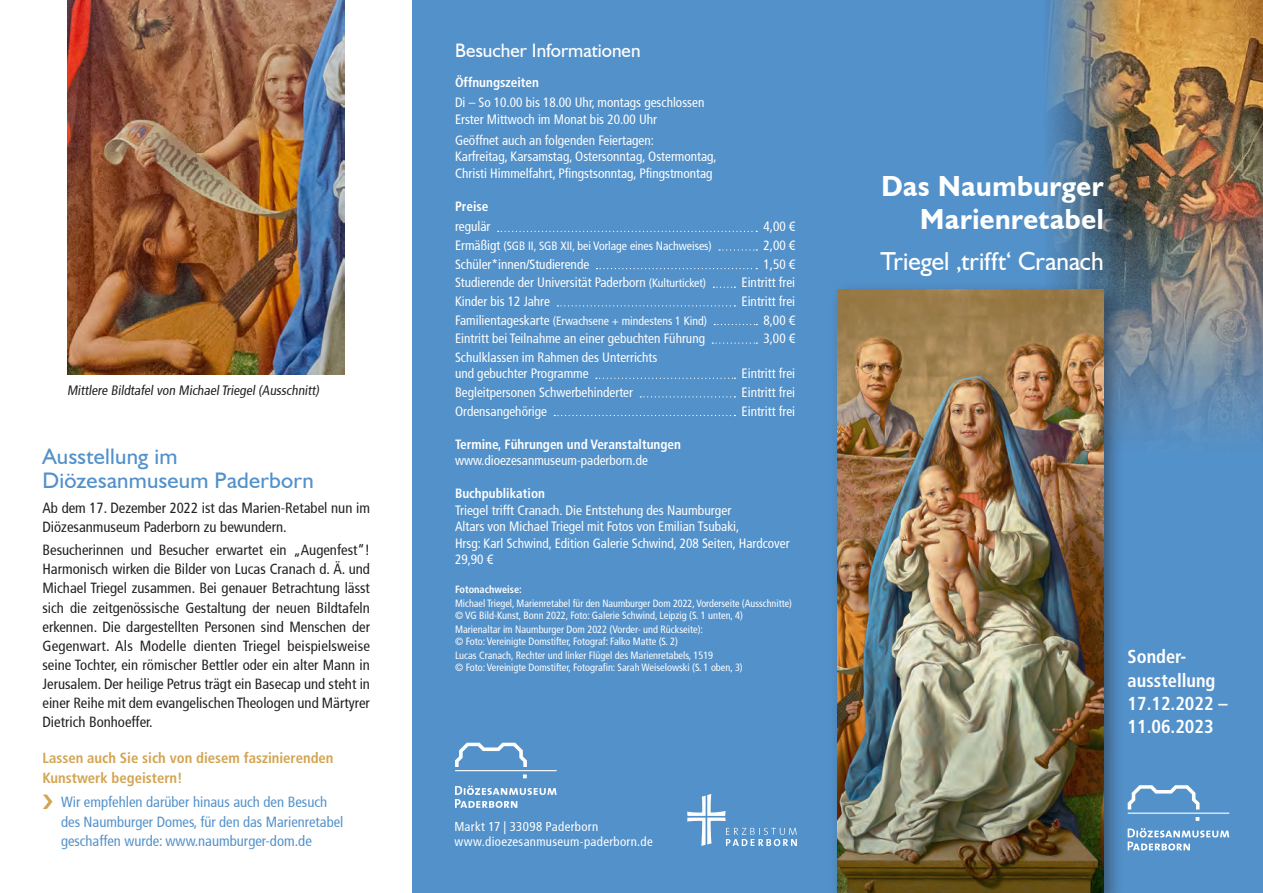
<style>
.page{position:relative;width:1263px;height:893px;background:#fff}
.page>*{position:absolute;margin:0;border:0;box-sizing:border-box;transform-origin:0 0}
.t1{font:700 29.1px/32.8px "Humanist 521 BT";letter-spacing:.02em;color:#fff;text-align:right;scale:.95 1}
.t2{font:25.95px "Humanist 521 BT";color:#fff}
.t3{font:22.5px/24px "Humanist 521 BT";letter-spacing:.01em;color:#5391ca}
.t4{font:19.5px "Humanist 521 BT";color:#fff}
.t5{font:700 condensed 18.75px/23.2px "Frutiger";color:#fff}
.t6{font:condensed 14.7px/19px "Frutiger";color:#231f20}
.t7{font:condensed 14.7px/19.5px "Frutiger";color:#5391ca}
.t8{font:700 condensed 14.7px/19.5px "Frutiger";color:#d3a551}
.t9{font:condensed 13.5px/16.5px "Frutiger";color:#fff}
.t10{font:700 condensed 13.5px "Frutiger";color:#fff}
.t11{font:condensed 13.5px "Frutiger";color:#231f20}
.t12{font:condensed 12.9px/15px "Frutiger";letter-spacing:.025em;color:#fff}
.t13{font:condensed 12px "Frutiger";color:#fff}
.t14{font:condensed 10.5px/12px "Frutiger";color:#fff}
.t15{font:condensed 10.5px/12px "Frutiger";color:#fff;scale:.96 1}
.t16{font:700 condensed 10.5px "Frutiger";color:#fff}
.s1{font-size:13.5px}
.s2{font-size:12px}
</style>
<div class="page">
<div style="left:412px;top:0;width:851px;height:893px;background:#5391ca"></div>
<svg style="left:1128px;top:785px;width:101px;height:36px"></svg>
<svg style="left:1128px;top:828px;width:101px;height:22px"></svg>
<img style="left:68px;top:0;width:277px;height:375px">
<svg style="left:498px;top:231px;width:259px;height:1px"></svg>
<svg style="left:719px;top:249px;width:38px;height:2px"></svg>
<svg style="left:596px;top:268px;width:161px;height:1px"></svg>
<svg style="left:713px;top:287px;width:22px;height:1px"></svg>
<svg style="left:557px;top:305px;width:178px;height:1px"></svg>
<svg style="left:714px;top:324px;width:43px;height:1px"></svg>
<svg style="left:712px;top:343px;width:45px;height:1px"></svg>
<svg style="left:596px;top:378px;width:139px;height:1px"></svg>
<svg style="left:640px;top:396px;width:95px;height:1px"></svg>
<svg style="left:554px;top:415px;width:181px;height:1px"></svg>
<svg style="left:455px;top:743px;width:102px;height:35px"></svg>
<svg style="left:455px;top:785px;width:102px;height:23px"></svg>
<img style="left:1047px;top:0;width:216px;height:441px">
<div style="left:829px;top:281px;width:296px;height:612px;background:#231f20;opacity:.5"></div>
<img style="left:838px;top:290px;width:266px;height:603px">
<svg style="left:687px;top:794px;width:110px;height:52px"></svg>
<p class="t11" style="left:67px;top:383px;width:256px">Mittlere Bildtafel von MichaelTriegel (Ausschnitt)</p>
<h3 class="t3" style="left:43px;top:443px;width:273px">Ausstellung im<br>Diözesanmuseum Paderborn</h3>
<p class="t6" style="left:43px;top:498px;width:329px">Ab dem 17. Dezember 2022 ist das Marien-Retabel nun im<br>Diözesanmuseum Paderborn zu bewundern.</p>
<p class="t6" style="left:43px;top:541px;width:329px;text-align:justify">Besucherinnen und Besucher erwartet ein „Augenfest“!<br>Harmonisch wirken die Bilder von Lucas Cranach d. Ä. und Michael Triegel zusammen. Bei genauer Betrachtung lässt sich die zeitgenössische Gestaltung der neuen Bildtafeln erkennen. Die dargestellten Personen sind Menschen der Gegenwart. Als Modelle dienten Triegel beispielsweise seine Tochter, ein römischer Bettler oder ein alter Mann in Jerusalem. Der heilige Petrus trägt ein Basecap und steht in einer Reihe mit dem evangelischen Theologen und Märtyrer Dietrich Bonhoeffer.</p>
<p class="t8" style="left:43px;top:748px;width:292px">Lassen auch Sie sich von diesem faszinierenden<br>Kunstwerk begeistern!</p>
<p class="t7" style="left:61px;top:792px;width:284px">Wir empfehlen darüber hinaus auch den Besuch des Naumburger Domes, für den das Marienretabel geschaffen wurde: www.naumburger-dom.de</p>
<h3 class="t4" style="left:455px;top:39px;width:187px">Besucher Informationen</h3>
<p class="t10" style="left:455px;top:74px;width:86px">Öffnungszeiten</p>
<p class="t9" style="left:455px;top:95px;width:251px">Di – So 10.00 bis 18.00 Uhr, montags geschlossen<br>Erster Mittwoch im Monat bis 20.00 Uhr</p>
<p class="t9" style="left:455px;top:132px;width:263px">Geöffnet auch an folgenden Feiertagen:<br>Karfreitag, Karsamstag, Ostersonntag, Ostermontag,<br>Christi Himmelfahrt, Pfingstsonntag, Pfingstmontag</p>
<p class="t10" style="left:455px;top:198px;width:35px">Preise</p>
<p class="t9" style="left:455px;top:219px;width:37px">regulär</p>
<p class="t9" style="left:763px;top:219px;width:33px">4,00 €</p>
<p class="t13" style="left:455px;top:239px;width:258px"><span class="s1">Ermäßigt</span> (SGB II, SGB XII, bei Vorlage eines Nachweises)</p>
<p class="t9" style="left:763px;top:237px;width:33px">2,00 €</p>
<p class="t9" style="left:455px;top:256px;width:136px">Schüler*innen/Studierende</p>
<p class="t9" style="left:763px;top:256px;width:33px">1,50 €</p>
<p class="t9" style="left:455px;top:274px;width:253px">Studierende der Universität Paderborn <span class="s2">(Kulturticket)</span></p>
<p class="t9" style="left:742px;top:274px;width:55px">Eintritt frei</p>
<p class="t9" style="left:455px;top:293px;width:97px">Kinder bis 12 Jahre</p>
<p class="t9" style="left:742px;top:293px;width:55px">Eintritt frei</p>
<p class="t13" style="left:455px;top:313px;width:254px"><span class="s1">Familientageskarte</span> (Erwachsene + mindestens 1 Kind)</p>
<p class="t9" style="left:763px;top:312px;width:33px">8,00 €</p>
<p class="t9" style="left:455px;top:330px;width:252px">Eintritt bei Teilnahme an einer gebuchten Führung</p>
<p class="t9" style="left:763px;top:330px;width:33px">3,00 €</p>
<p class="t9" style="left:455px;top:349px;width:204px">Schulklassen im Rahmen des Unterrichts und gebuchter Programme</p>
<p class="t9" style="left:742px;top:365px;width:55px">Eintritt frei</p>
<p class="t9" style="left:455px;top:384px;width:180px">Begleitpersonen Schwerbehinderter</p>
<p class="t9" style="left:742px;top:384px;width:55px">Eintritt frei</p>
<p class="t9" style="left:455px;top:403px;width:94px">Ordensangehörige</p>
<p class="t9" style="left:742px;top:403px;width:55px">Eintritt frei</p>
<p class="t10" style="left:455px;top:436px;width:228px">Termine, Führungen und Veranstaltungen</p>
<p class="t9" style="left:455px;top:452px;width:194px">www.dioezesanmuseum-paderborn.de</p>
<p class="t10" style="left:455px;top:485px;width:91px">Buchpublikation</p>
<p class="t9" style="left:455px;top:502px;width:336px">Triegel trifft Cranach. Die Entstehung des Naumburger<br>Altars von Michael Triegel mit Fotos von Emilian Tsubaki,<br>Hrsg: Karl Schwind, Edition Galerie Schwind, 208 Seiten, Hardcover 29,90 €</p>
<p class="t16" style="left:455px;top:583px;width:68px">Fotonachweise:</p>
<p class="t15" style="left:455px;top:597px;width:352px">Michael Triegel, Marienretabel für den Naumburger Dom 2022, Vorderseite (Ausschnitte) © VG Bild-Kunst, Bonn 2022, Foto: Galerie Schwind, Leipzig (S. 1 unten, 4)</p>
<p class="t14" style="left:455px;top:623px;width:250px">Marienaltar im Naumburger Dom 2022 (Vorder- und Rückseite): © Foto: Vereinigte Domstifter, Fotograf: Falko Matte (S. 2)</p>
<p class="t14" style="left:455px;top:649px;width:289px">Lucas Cranach, Rechter und linker Flügel des Marienretabels, 1519<br>© Foto: Vereinigte Domstifter, Fotografin: Sarah Weiselowski (S. 1 oben, 3)</p>
<p class="t12" style="left:454px;top:819px;width:200px">Markt 17 | 33098 Paderborn www.dioezesanmuseum-paderborn.de</p>
<h1 class="t1" style="left:881px;top:169px;width:236px">Das Naumburger<br>Marienretabel</h1>
<h2 class="t2" style="left:880px;top:245px;width:225px">Triegel ,trifft‘ Cranach</h2>
<h3 class="t5" style="left:1128px;top:645px;width:101px">Sonder&shy;ausstellung<br>17.12.2022 –<br>11.06.2023</h3>
</div>
